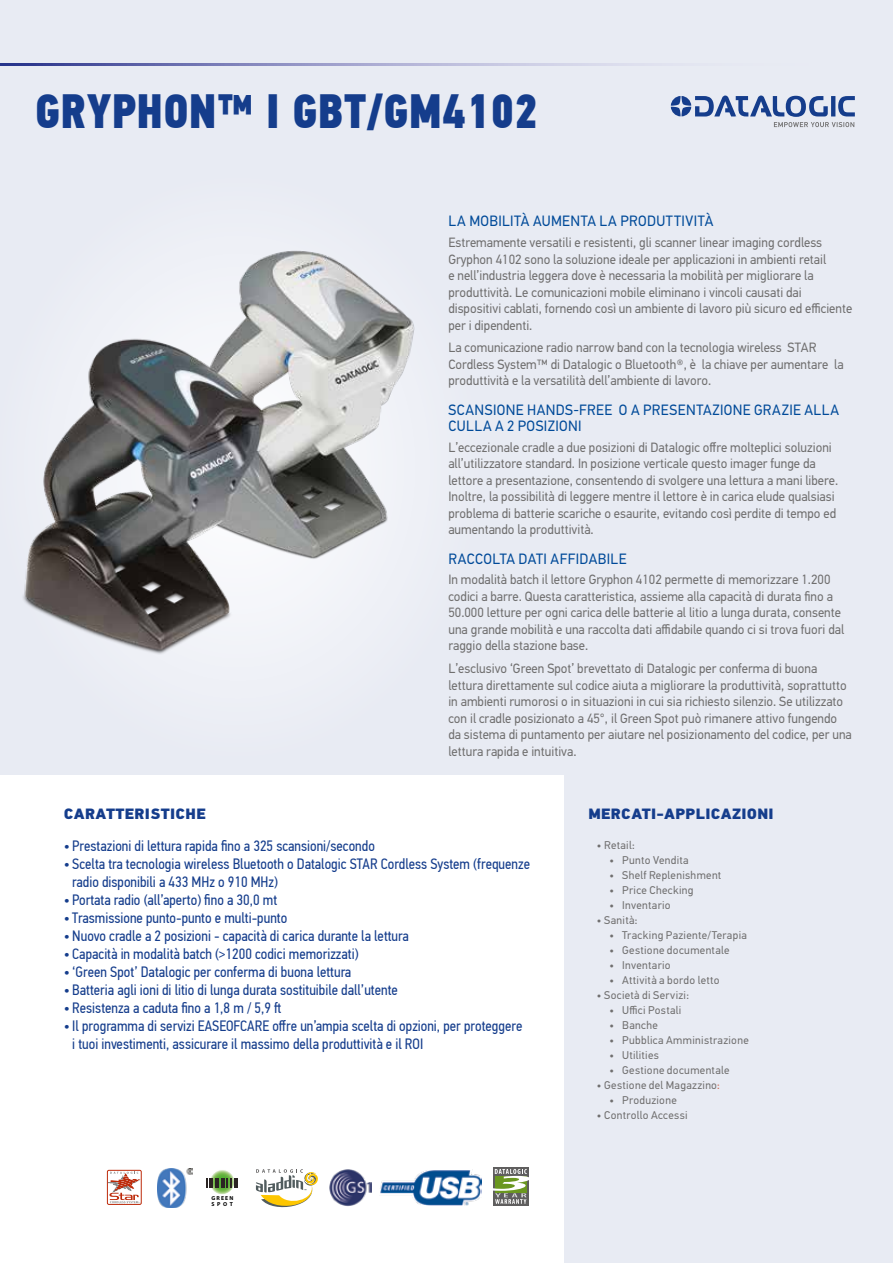
<style>
.page{position:relative;width:893px;height:1263px;background:#e8ebf3}
.page>*{position:absolute;margin:0;border:0;box-sizing:border-box;transform-origin:0 0}
.t1{font:48px "PF Din Text Cond Pro X Black";letter-spacing:.01em;color:#153d8c;scale:.91 1}
.t2{font:15px/18px "PF Din Text Cond Pro";color:#153d8c}
.t3{font:15px/16.5px "PF Din Text Pro";letter-spacing:.03em;color:#004a99;scale:.96 1}
.t4{font:900 15px "PF Din Text Pro";letter-spacing:.02em;color:#153d8c}
.t5{font:13.5px/16.5px "PF Din Text Pro";color:#706f6f;scale:.96 1}
.t6{font:11.25px "PF Din Text Pro";letter-spacing:.03em;color:#706f6f}
.t7{font:700 5.7px/5.7px "Myriad Pro";letter-spacing:.2em;color:#000}
.s1{color:#d16a54}
</style>
<div class="page">
<svg style="left:0;top:64px;width:645px;height:1px"></svg>
<img style="left:23px;top:250px;width:392px;height:404px">
<svg style="left:671px;top:96px;width:184px;height:31px"></svg>
<div style="left:0;top:775px;width:564px;height:488px;background:#fff"></div>
<svg style="left:256px;top:1169px;width:62px;height:39px"></svg>
<img style="left:329px;top:1169px;width:43px;height:37px">
<svg style="left:209px;top:1169px;width:25px;height:25px"></svg>
<svg style="left:206px;top:1178px;width:7px;height:10px"></svg>
<hr style="left:215px;top:1178px;width:4px;height:10px;background:#2b2523">
<hr style="left:221px;top:1178px;width:4px;height:10px;background:#2b2523">
<svg style="left:227px;top:1178px;width:10px;height:10px"></svg>
<img style="left:158px;top:1169px;width:35px;height:38px">
<div style="left:493px;top:1167px;width:36px;height:39px;background:#5f5e5e"></div>
<svg style="left:493px;top:1169px;width:36px;height:35px"></svg>
<div style="left:107px;top:1170px;width:35px;height:35px;border:1px solid #bd2b0b;border-radius:2px"></div>
<svg style="left:106px;top:1172px;width:35px;height:31px"></svg>
<img style="left:380px;top:1169px;width:101px;height:37px">
<h1 class="t1" style="left:35px;top:81px;width:554px">GRYPHON™ I GBT/GM4102</h1>
<p class="t3" style="left:448px;top:213px;width:277px">LA MOBILITÀ AUMENTA LA PRODUTTIVITÀ</p>
<p class="t5" style="left:448px;top:234px;width:422px">Estremamente versatili e resistenti, gli scanner linear imaging cordless Gryphon 4102 sono la soluzione ideale per applicazioni in ambienti retail<br>e nell’industria leggera dove è necessaria la mobilità per migliorare la produttività. Le comunicazioni mobile eliminano i vincoli causati dai dispositivi cablati, fornendo così un ambiente di lavoro più sicuro ed efficiente per i dipendenti.</p>
<p class="t5" style="left:448px;top:340px;width:413px">La comunicazione radio narrow band con la tecnologia wireless STAR<br>Cordless System™ di Datalogic o Bluetooth®, è la chiave per aumentare la produttività e la versatilità dell’ambiente di lavoro.</p>
<p class="t3" style="left:448px;top:401px;width:408px">SCANSIONE HANDS-FREE O A PRESENTAZIONE GRAZIE ALLA<br>CULLA A 2 POSIZIONI</p>
<p class="t5" style="left:448px;top:439px;width:408px">L’eccezionale cradle a due posizioni di Datalogic offre molteplici soluzioni all’utilizzatore standard. In posizione verticale questo imager funge da lettore a presentazione, consentendo di svolgere una lettura a mani libere.<br>Inoltre, la possibilità di leggere mentre il lettore è in carica elude qualsiasi problema di batterie scariche o esaurite, evitando così perdite di tempo ed aumentando la produttività.</p>
<p class="t3" style="left:448px;top:550px;width:187px">RACCOLTA DATI AFFIDABILE</p>
<p class="t5" style="left:448px;top:572px;width:414px">In modalità batch il lettore Gryphon 4102 permette di memorizzare 1.200 codici a barre. Questa caratteristica, assieme alla capacità di durata fino a 50.000 letture per ogni carica delle batterie al litio a lunga durata, consente una grande mobilità e una raccolta dati affidabile quando ci si trova fuori dal raggio della stazione base.</p>
<p class="t5" style="left:448px;top:660px;width:422px">L’esclusivo ‘Green Spot’ brevettato di Datalogic per conferma di buona lettura direttamente sul codice aiuta a migliorare la produttività, soprattutto in ambienti rumorosi o in situazioni in cui sia richiesto silenzio. Se utilizzato con il cradle posizionato a 45°, il Green Spot può rimanere attivo fungendo da sistema di puntamento per aiutare nel posizionamento del codice, per una lettura rapida e intuitiva.</p>
<p class="t4" style="left:64px;top:804px;width:143px">CARATTERISTICHE</p>
<p class="t2" style="left:64px;top:836px;width:313px">• Prestazioni di lettura rapida fino a 325 scansioni/secondo</p>
<p class="t2" style="left:72px;top:854px;width:459px;text-indent:-9px">• Scelta tra tecnologia wireless Bluetooth o Datalogic STAR Cordless System (frequenze radio disponibili a 433 MHz o 910 MHz)</p>
<p class="t2" style="left:64px;top:890px;width:215px">• Portata radio (all’aperto) fino a 30,0 mt</p>
<p class="t2" style="left:64px;top:908px;width:225px">• Trasmissione punto-punto e multi-punto</p>
<p class="t2" style="left:64px;top:926px;width:347px">• Nuovo cradle a 2 posizioni - capacità di carica durante la lettura</p>
<p class="t2" style="left:64px;top:944px;width:296px">• Capacità in modalità batch (&gt;1200 codici memorizzati)</p>
<p class="t2" style="left:64px;top:962px;width:289px">• ‘Green Spot’ Datalogic per conferma di buona lettura</p>
<p class="t2" style="left:64px;top:980px;width:336px">• Batteria agli ioni di litio di lunga durata sostituibile dall’utente</p>
<p class="t2" style="left:64px;top:998px;width:219px">• Resistenza a caduta fino a 1,8 m / 5,9 ft</p>
<p class="t2" style="left:72px;top:1016px;width:452px;text-indent:-9px">• Il programma di servizi EASEOFCARE offre un’ampia scelta di opzioni, per proteggere i tuoi investimenti, assicurare il massimo della produttività e il ROI</p>
<p class="t7" style="left:211px;top:1195px;width:23px">GREEN<br>SPOT</p>
<p class="t4" style="left:588px;top:804px;width:187px">MERCATI-APPLICAZIONI</p>
<p class="t6" style="left:597px;top:838px;width:40px">• Retail:</p>
<p class="t6" style="left:609px;top:853px;width:81px">• Punto Vendita</p>
<p class="t6" style="left:609px;top:868px;width:113px">• Shelf Replenishment</p>
<p class="t6" style="left:609px;top:883px;width:86px">• Price Checking</p>
<p class="t6" style="left:609px;top:898px;width:63px">• Inventario</p>
<p class="t6" style="left:597px;top:913px;width:42px">• Sanità:</p>
<p class="t6" style="left:609px;top:928px;width:139px">• Tracking Paziente/Terapia</p>
<p class="t6" style="left:609px;top:943px;width:122px">• Gestione documentale</p>
<p class="t6" style="left:609px;top:958px;width:63px">• Inventario</p>
<p class="t6" style="left:609px;top:973px;width:112px">• Attività a bordo letto</p>
<p class="t6" style="left:597px;top:988px;width:94px">• Società di Servizi:</p>
<p class="t6" style="left:609px;top:1003px;width:73px">• Uffici Postali</p>
<p class="t6" style="left:609px;top:1018px;width:50px">• Banche</p>
<p class="t6" style="left:609px;top:1033px;width:141px">• Pubblica Amministrazione</p>
<p class="t6" style="left:609px;top:1048px;width:51px">• Utilities</p>
<p class="t6" style="left:609px;top:1063px;width:122px">• Gestione documentale</p>
<p class="t6" style="left:597px;top:1078px;width:125px">• Gestione del Magazzino<span class="s1">:</span></p>
<p class="t6" style="left:609px;top:1093px;width:69px">• Produzione</p>
<p class="t6" style="left:597px;top:1108px;width:92px">• Controllo Accessi</p>
</div>
